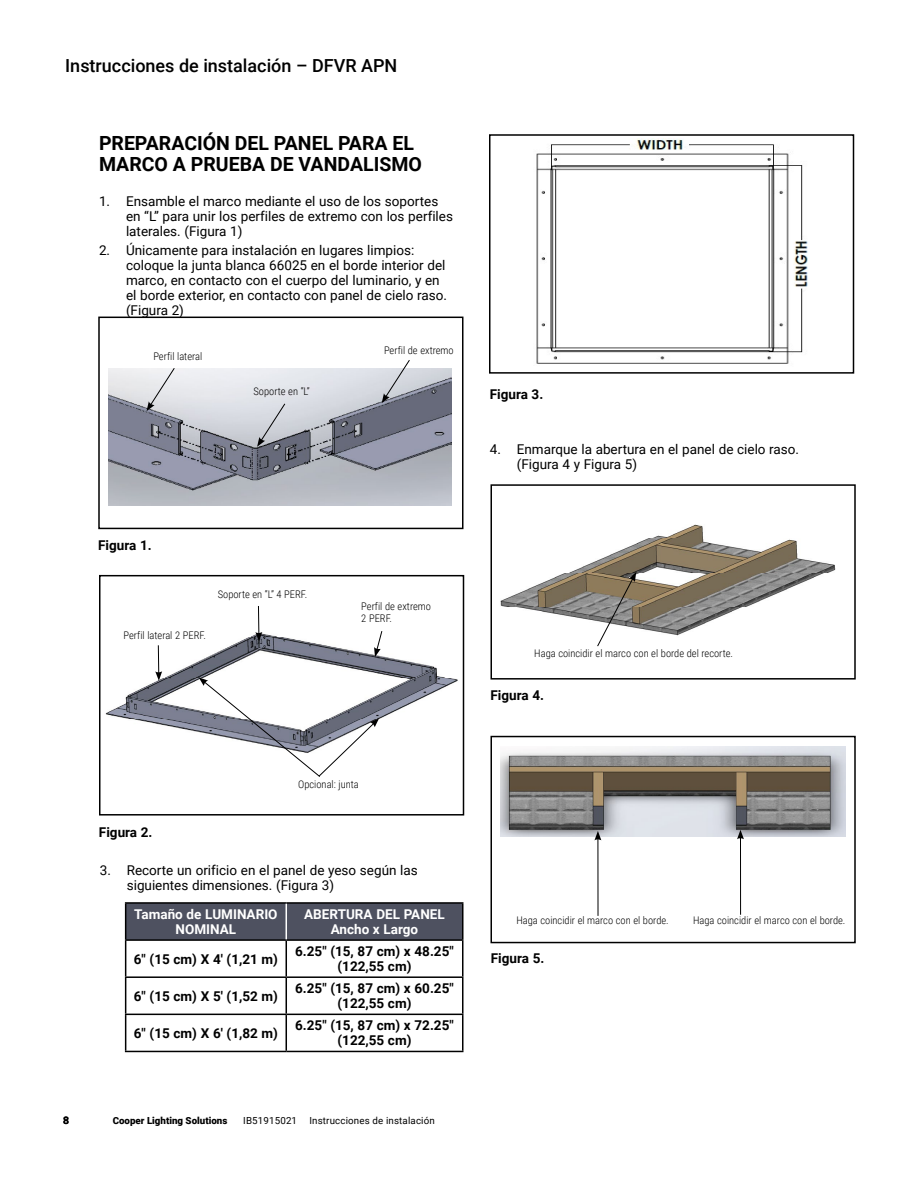
<style>
.page{position:relative;width:918px;height:1188px;background:#fff}
.page>*{position:absolute;margin:0;border:0;box-sizing:border-box;transform-origin:0 0}
.t1{font:700 19.5px/21px "Roboto";color:#000}
.t2{font:500 18px "Roboto";color:#000}
.t3{font:13.5px/15px "Roboto";color:#000}
.t4{font:700 13.5px/15px "Roboto";color:#000;text-align:center}
.t5{font:700 13.5px/15px "Roboto";color:#fff;text-align:center}
.t6{font:300 10.5px/12.6px "Roboto Condensed";color:#000}
.t7{font:700 10.5px "Univers LT Std";color:#000}
.t8{font:9.75px "Roboto";letter-spacing:.015em;color:#000}
.t9{font:900 9.75px "Roboto";color:#000}
</style>
<div class="page">
<div style="left:489px;top:134px;width:365px;height:240px;border:2px solid #000"></div>
<img style="left:536px;top:138px;width:272px;height:226px">
<img style="left:108px;top:369px;width:343px;height:136px">
<div style="left:98px;top:317px;width:366px;height:212px;border:2px solid #000"></div>
<svg style="left:147px;top:368px;width:28px;height:43px"></svg>
<svg style="left:382px;top:360px;width:28px;height:43px"></svg>
<svg style="left:257px;top:403px;width:29px;height:44px"></svg>
<img style="left:500px;top:524px;width:336px;height:112px">
<div style="left:490px;top:484px;width:366px;height:196px;border:2px solid #000"></div>
<svg style="left:597px;top:572px;width:39px;height:75px"></svg>
<img style="left:501px;top:746px;width:345px;height:90px">
<div style="left:490px;top:736px;width:366px;height:207px;border:2px solid #000"></div>
<hr style="left:598px;top:838px;width:1px;height:78px;background:#000">
<svg style="left:594px;top:831px;width:7px;height:9px"></svg>
<hr style="left:740px;top:837px;width:1px;height:78px;background:#000">
<svg style="left:737px;top:830px;width:7px;height:9px"></svg>
<div style="left:126px;top:904px;width:336px;height:35px;background:#4e5160"></div>
<hr style="left:125px;top:941px;width:1px;height:35px;background:#000">
<hr style="left:286px;top:941px;width:1px;height:35px;background:#000">
<hr style="left:462px;top:941px;width:2px;height:35px;background:#000">
<hr style="left:125px;top:976px;width:161px;height:2px;background:#000">
<hr style="left:125px;top:978px;width:1px;height:36px;background:#000">
<hr style="left:286px;top:976px;width:177px;height:2px;background:#000">
<hr style="left:286px;top:978px;width:1px;height:36px;background:#000">
<hr style="left:462px;top:978px;width:2px;height:36px;background:#000">
<hr style="left:125px;top:1014px;width:161px;height:1px;background:#000">
<hr style="left:125px;top:1015px;width:1px;height:36px;background:#000">
<hr style="left:286px;top:1014px;width:177px;height:1px;background:#000">
<hr style="left:286px;top:1015px;width:1px;height:36px;background:#000">
<hr style="left:462px;top:1015px;width:2px;height:36px;background:#000">
<hr style="left:125px;top:1051px;width:161px;height:1px;background:#000">
<hr style="left:286px;top:1051px;width:177px;height:1px;background:#000">
<hr style="left:125px;top:902px;width:161px;height:2px;background:#000">
<hr style="left:125px;top:904px;width:1px;height:35px;background:#000">
<hr style="left:286px;top:902px;width:177px;height:2px;background:#000">
<hr style="left:462px;top:904px;width:2px;height:35px;background:#000">
<hr style="left:125px;top:939px;width:161px;height:2px;background:#000">
<hr style="left:286px;top:939px;width:177px;height:2px;background:#000">
<hr style="left:286px;top:904px;width:1px;height:35px;background:#fff">
<img style="left:105px;top:632px;width:353px;height:100px">
<div style="left:99px;top:575px;width:365px;height:241px;border:2px solid #000"></div>
<svg style="left:374px;top:631px;width:9px;height:26px"></svg>
<svg style="left:155px;top:645px;width:7px;height:36px"></svg>
<svg style="left:255px;top:606px;width:7px;height:35px"></svg>
<svg style="left:199px;top:677px;width:180px;height:100px"></svg>
<h2 class="t2" style="left:65px;top:53px;width:334px">Instrucciones de instalación – DFVR APN</h2>
<h1 class="t1" style="left:99px;top:131px;width:324px">PREPARACIÓN DEL PANEL PARA EL<br>MARCO A PRUEBA DE VANDALISMO</h1>
<p class="t3" style="left:126px;top:193px;width:329px;text-indent:-27px">1. Ensamble el marco mediante el uso de los soportes en “L” para unir los perfiles de extremo con los perfiles laterales. (Figura 1)</p>
<p class="t3" style="left:126px;top:242px;width:323px;text-indent:-27px">2. Únicamente para instalación en lugares limpios: coloque la junta blanca 66025 en el borde interior del marco, en contacto con el cuerpo del luminario, y en el borde exterior, en contacto con panel de cielo raso. (Figura 2)</p>
<p class="t6" style="left:153px;top:350px;width:50px">Perfil lateral</p>
<p class="t6" style="left:254px;top:385px;width:58px">Soporte en “L”</p>
<p class="t6" style="left:384px;top:343px;width:71px">Perfil de extremo</p>
<p class="t4" style="left:98px;top:537px;width:55px">Figura 1.</p>
<p class="t6" style="left:124px;top:628px;width:84px">Perfil lateral 2 PERF.</p>
<p class="t6" style="left:218px;top:587px;width:91px">Soporte en “L” 4 PERF.</p>
<p class="t6" style="left:361px;top:599px;width:71px">Perfil de extremo<br>2 PERF.</p>
<p class="t4" style="left:99px;top:824px;width:55px">Figura 2.</p>
<p class="t6" style="left:298px;top:777px;width:62px">Opcional: junta</p>
<p class="t3" style="left:127px;top:863px;width:293px;text-indent:-27px">3. Recorte un orificio en el panel de yeso según las siguientes dimensiones. (Figura 3)</p>
<p class="t5" style="left:134px;top:906px;width:145px">Tamaño de LUMINARIO<br>NOMINAL</p>
<p class="t5" style="left:304px;top:906px;width:142px">ABERTURA DEL PANEL<br>Ancho x Largo</p>
<p class="t4" style="left:134px;top:951px;width:146px">6" (15 cm) X 4' (1,21 m)</p>
<p class="t4" style="left:295px;top:943px;width:160px">6.25" (15, 87 cm) x 48.25" (122,55 cm)</p>
<p class="t4" style="left:134px;top:988px;width:146px">6" (15 cm) X 5' (1,52 m)</p>
<p class="t4" style="left:295px;top:981px;width:160px">6.25" (15, 87 cm) x 60.25" (122,55 cm)</p>
<p class="t4" style="left:134px;top:1025px;width:146px">6" (15 cm) X 6' (1,82 m)</p>
<p class="t4" style="left:295px;top:1018px;width:160px">6.25" (15, 87 cm) x 72.25" (122,55 cm)</p>
<p class="t7" style="left:63px;top:1114px;width:7px">8</p>
<p class="t9" style="left:113px;top:1114px;width:116px">Cooper Lighting Solutions</p>
<p class="t8" style="left:243px;top:1114px;width:55px">IB51915021</p>
<p class="t8" style="left:309px;top:1114px;width:127px">Instrucciones de instalación</p>
<p class="t4" style="left:490px;top:386px;width:55px">Figura 3.</p>
<p class="t3" style="left:517px;top:441px;width:284px;text-indent:-27px">4. Enmarque la abertura en el panel de cielo raso. (Figura 4 y Figura 5)</p>
<p class="t6" style="left:534px;top:647px;width:200px">Haga coincidir el marco con el borde del recorte.</p>
<p class="t4" style="left:490px;top:688px;width:55px">Figura 4.</p>
<p class="t6" style="left:516px;top:913px;width:154px">Haga coincidir el marco con el borde.</p>
<p class="t6" style="left:693px;top:913px;width:154px">Haga coincidir el marco con el borde.</p>
<p class="t4" style="left:491px;top:950px;width:55px">Figura 5.</p>
</div>
